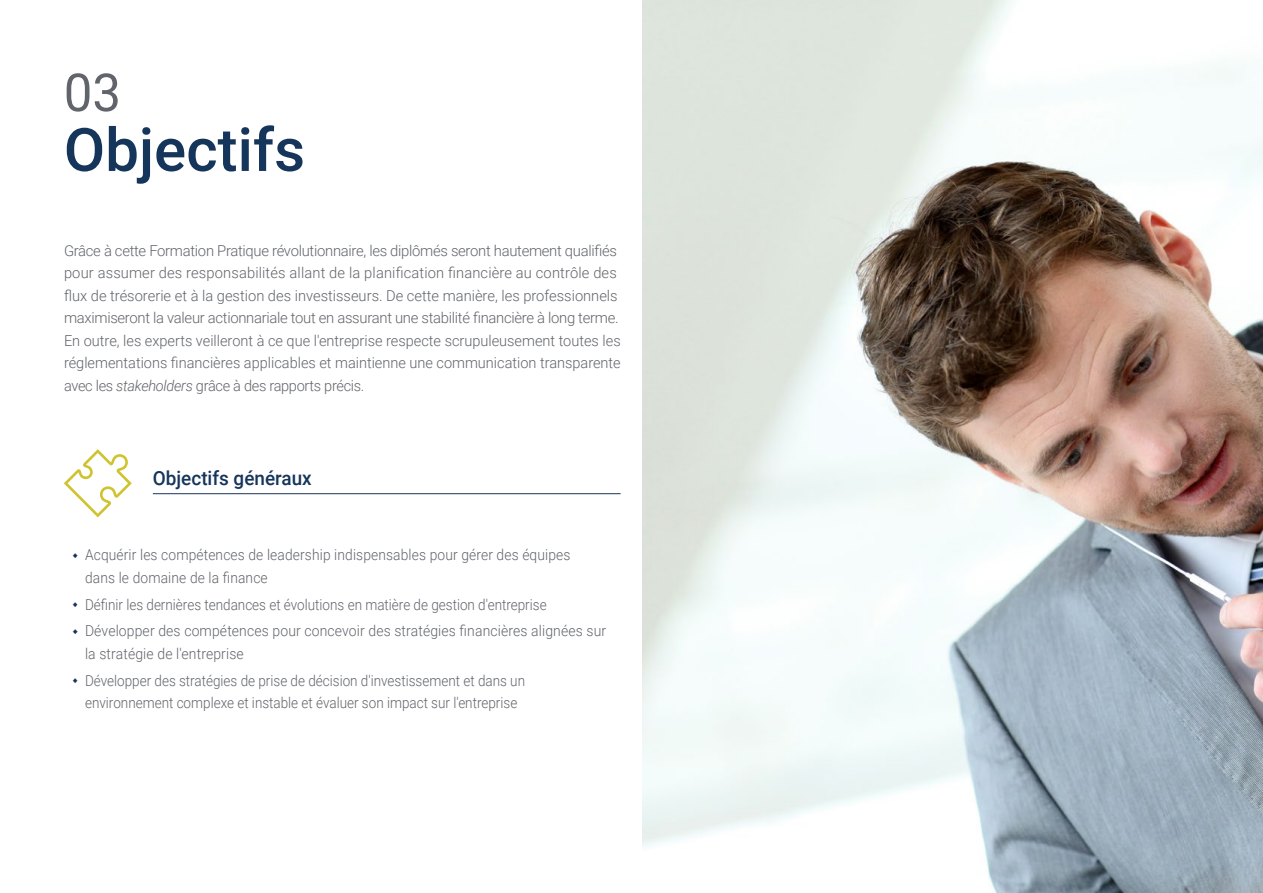
<style>
.page{position:relative;width:1263px;height:893px;background:#fff}
.page>*{position:absolute;margin:0;border:0;box-sizing:border-box;transform-origin:0 0}
.t1{font:500 60px "Roboto";color:#16355a}
.t2{font:52.5px "Roboto";color:#61646a}
.t3{font:500 19.5px "Roboto";color:#16355a}
.t4{font:300 15px/22.5px "Roboto";color:#61646a}
.t5{font:300 15px/26.7px "Roboto";color:#61646a;scale:.9 1}
.t6{font:300 15px/22.5px "Roboto";color:#61646a;scale:.92 1}
.t7{font:300 15px/26.7px "Roboto";color:#61646a;scale:.93 1}
.s1{font-style:italic}
</style>
<div class="page">
<img style="left:642px;top:0;width:621px;height:893px">
<hr style="left:153px;top:493px;width:468px;height:1px;background:#17355b">
<svg style="left:64px;top:449px;width:68px;height:68px"></svg>
<h2 class="t2" style="left:64px;top:56px;width:59px">03</h2>
<h1 class="t1" style="left:64px;top:108px;width:243px">Objectifs</h1>
<p class="t4" style="left:64px;top:239px;width:558px">Grâce à cette Formation Pratique révolutionnaire, les diplômés seront hautement qualifiés pour assumer des responsabilités allant de la planification financière au contrôle des flux de trésorerie et à la gestion des investisseurs. De cette manière, les professionnels maximiseront la valeur actionnariale tout en assurant une stabilité financière à long terme.<br>En outre, les experts veilleront à ce que l'entreprise respecte scrupuleusement toutes les réglementations financières applicables et maintienne une communication transparente avec les <span class="s1">stakeholders</span> grâce à des rapports précis.</p>
<h3 class="t3" style="left:153px;top:465px;width:160px">Objectifs généraux</h3>
<p class="t6" style="left:85px;top:543px;width:529px">Acquérir les compétences de leadership indispensables pour gérer des équipes dans le domaine de la finance</p>
<p class="t5" style="left:85px;top:590px;width:580px">Définir les dernières tendances et évolutions en matière de gestion d'entreprise<br>Développer des compétences pour concevoir des stratégies financières alignées sur</p>
<p class="t7" style="left:85px;top:640px;width:475px">la stratégie de l'entreprise<br>Développer des stratégies de prise de décision d'investissement et dans un</p>
<p class="t5" style="left:85px;top:689px;width:482px">environnement complexe et instable et évaluer son impact sur l'entreprise</p>
</div>
